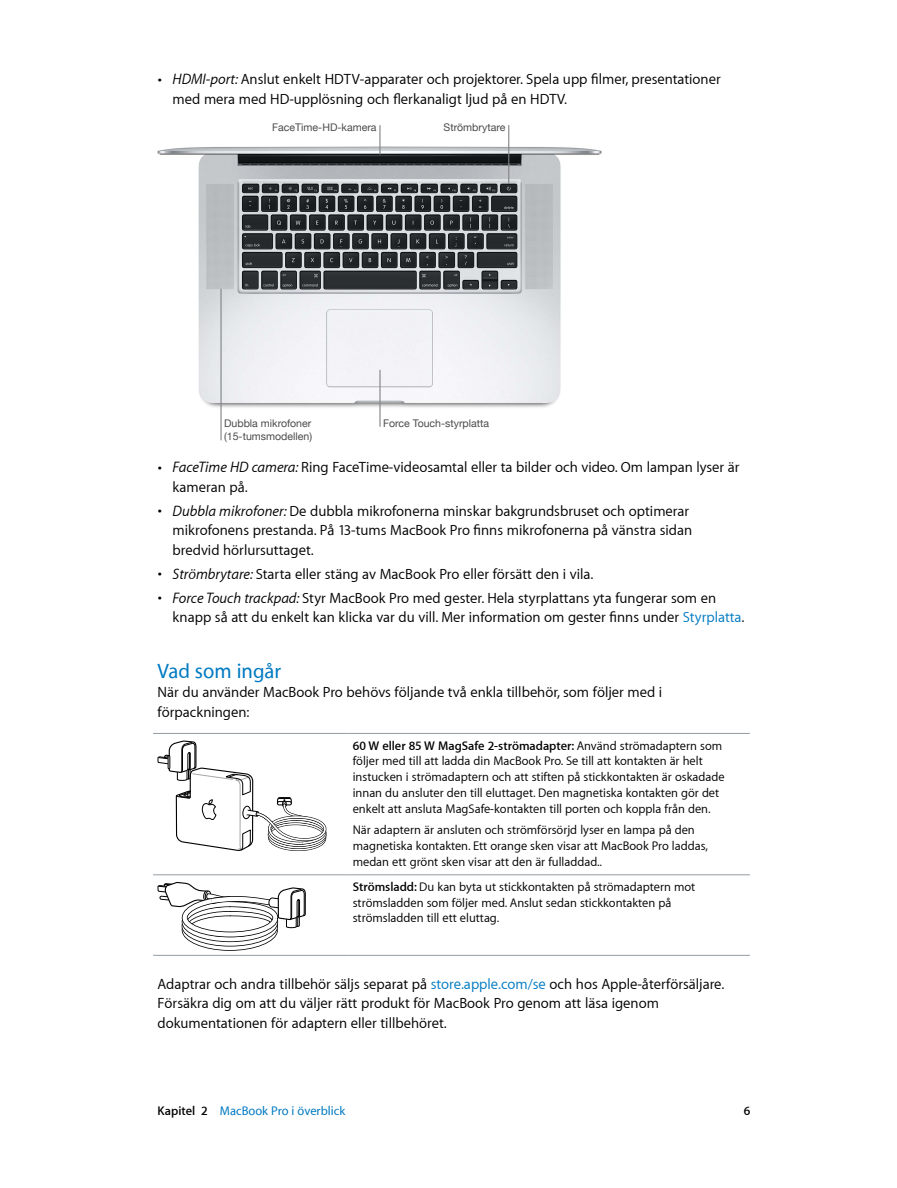
<style>
.page{position:relative;width:897px;height:1188px;background:#fff}
.page>*{position:absolute;margin:0;border:0;box-sizing:border-box;transform-origin:0 0}
.t1{font:500 21px "Myriad Set";color:#007ac2}
.BodyRegular{font:15px/19.5px "Myriad Set Text";color:#000}
.BodyFirst{font:15px/19.5px "Myriad Set Text";color:#000}
.xBody{font:12.75px/15.8px "Myriad Set Text";color:#000}
.t2{font:500 12.75px "Myriad Set";color:#007ac2}
.t3{font:600 12.75px "Myriad Set";color:#000}
.t4{font:10.5px "Helvetica Neue";color:#4b4b4b}
.s1{font-style:italic}
.s2{color:#007ac2}
.s3{font-family:"Myriad Set";font-weight:600}
.s4{font-weight:600;color:#000}
</style>
<div class="page">
<img style="left:158px;top:147px;width:443px;height:263px">
<hr style="left:508px;top:125px;width:1px;height:59px;background:#808284">
<hr style="left:379px;top:125px;width:1px;height:30px;background:#808284">
<hr style="left:379px;top:370px;width:1px;height:57px;background:#808284">
<hr style="left:220px;top:289px;width:1px;height:151px;background:#808284">
<hr style="left:153px;top:955px;width:195px;height:1px;background:#929ba1">
<hr style="left:348px;top:955px;width:401px;height:1px;background:#929ba1">
<hr style="left:153px;top:733px;width:195px;height:1px;background:#929ba1">
<hr style="left:348px;top:733px;width:401px;height:1px;background:#929ba1">
<hr style="left:153px;top:874px;width:195px;height:1px;background:#929ba1">
<hr style="left:348px;top:874px;width:401px;height:1px;background:#929ba1">
<svg style="left:158px;top:741px;width:168px;height:110px"></svg>
<svg style="left:158px;top:882px;width:148px;height:69px"></svg>
<p class="BodyRegular" style="left:172px;top:69px;width:549px;text-indent:-15px">• <span class="s1">HDMI-port:</span> Anslut enkelt HDTV-apparater och projektorer. Spela upp filmer, presentationer med mera med HD-upplösning och flerkanaligt ljud på en HDTV.</p>
<p class="t4" style="left:272px;top:119px;width:106px">FaceTime-HD-kamera</p>
<p class="t4" style="left:443px;top:119px;width:63px">Strömbrytare</p>
<p class="t4" style="left:224px;top:415px;width:89px">Dubbla mikrofoner</p>
<p class="t4" style="left:383px;top:415px;width:108px">Force Touch-styrplatta</p>
<p class="t4" style="left:224px;top:429px;width:89px">(15-tumsmodellen)</p>
<p class="BodyRegular" style="left:172px;top:457px;width:568px;text-indent:-15px">• <span class="s1">FaceTime HD camera:</span> Ring FaceTime-videosamtal eller ta bilder och video. Om lampan lyser är kameran på.</p>
<p class="BodyRegular" style="left:172px;top:500px;width:521px;text-indent:-15px">• <span class="s1">Dubbla mikrofoner:</span> De dubbla mikrofonerna minskar bakgrundsbruset och optimerar mikrofonens prestanda. På 13-tums MacBook Pro finns mikrofonerna på vänstra sidan bredvid hörlursuttaget.</p>
<p class="BodyRegular" style="left:158px;top:563px;width:437px">• <span class="s1">Strömbrytare:</span> Starta eller stäng av MacBook Pro eller försätt den i vila.</p>
<p class="BodyRegular" style="left:172px;top:587px;width:573px;text-indent:-15px">• <span class="s1">Force Touch trackpad:</span> Styr MacBook Pro med gester. Hela styrplattans yta fungerar som en knapp så att du enkelt kan klicka var du vill. Mer information om gester finns under <span class="s2">Styrplatta</span>.</p>
<h1 class="t1" style="left:158px;top:657px;width:125px">Vad som ingår</h1>
<p class="BodyFirst" style="left:158px;top:682px;width:506px">När du använder MacBook Pro behövs följande två enkla tillbehör, som följer med i förpackningen:</p>
<p class="xBody" style="left:352px;top:737px;width:373px"><span class="s3">60 W eller 85 W MagSafe 2-strömadapter:</span> Använd strömadaptern som följer med till att ladda din MacBook Pro. Se till att kontakten är helt instucken i strömadaptern och att stiften på stickkontakten är oskadade innan du ansluter den till eluttaget. Den magnetiska kontakten gör det enkelt att ansluta MagSafe-kontakten till porten och koppla från den.</p>
<p class="xBody" style="left:352px;top:822px;width:356px">När adaptern är ansluten och strömförsörjd lyser en lampa på den magnetiska kontakten. Ett orange sken visar att MacBook Pro laddas, medan ett grönt sken visar att den är fulladdad..</p>
<p class="xBody" style="left:352px;top:879px;width:344px"><span class="s3">Strömsladd:</span> Du kan byta ut stickkontakten på strömadaptern mot strömsladden som följer med. Anslut sedan stickkontakten på strömsladden till ett eluttag.</p>
<p class="BodyRegular" style="left:158px;top:974px;width:568px">Adaptrar och andra tillbehör säljs separat på <span class="s2">store.apple.com/se</span> och hos Apple-återförsäljare.<br>Försäkra dig om att du väljer rätt produkt för MacBook Pro genom att läsa igenom dokumentationen för adaptern eller tillbehöret.</p>
<p class="t2" style="left:157px;top:1102px;width:189px"><span class="s4">Kapitel 2</span> MacBook Pro i överblick</p>
<p class="t3" style="left:743px;top:1102px;width:8px">6</p>
</div>
